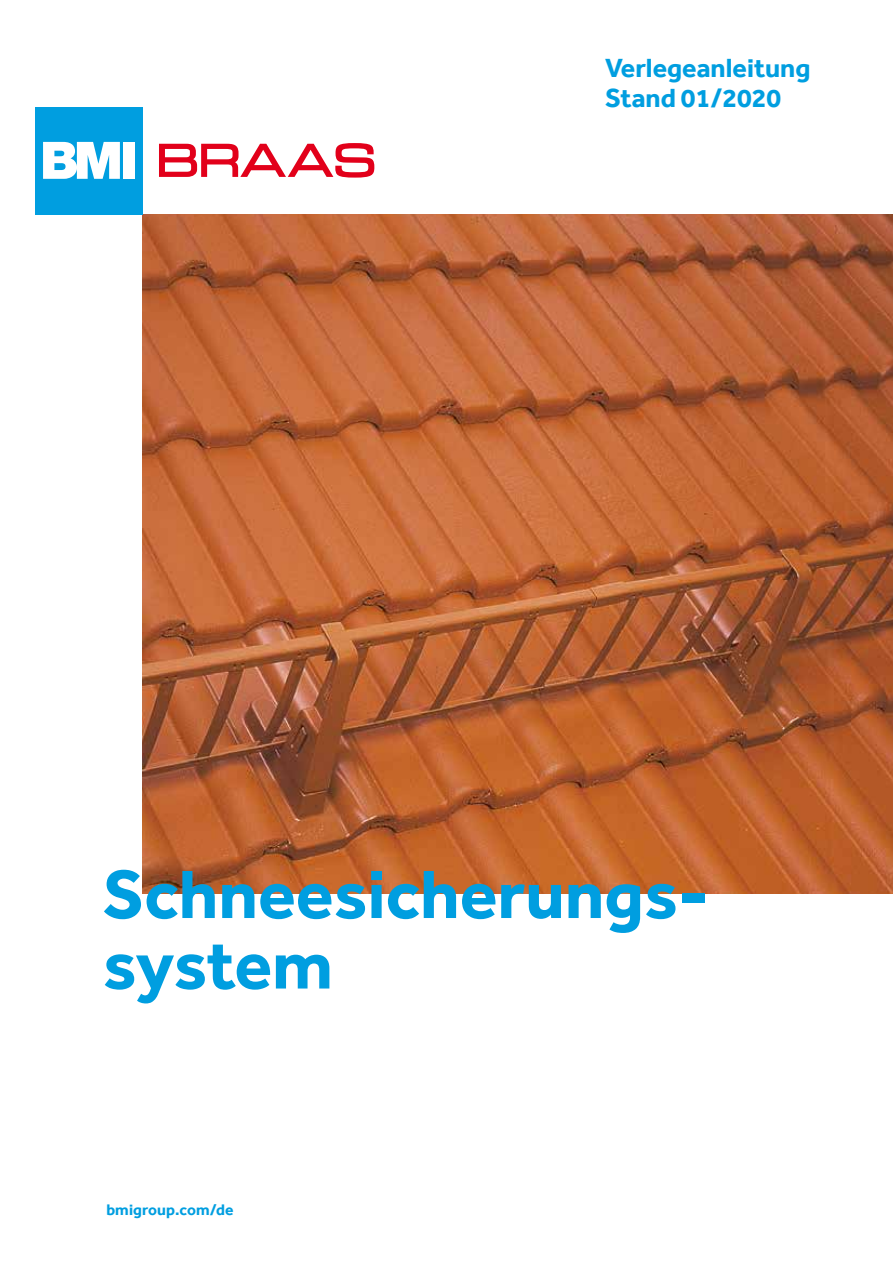
<style>
.page{position:relative;width:893px;height:1263px;background:#fff}
.page>*{position:absolute;margin:0;border:0;box-sizing:border-box;transform-origin:0 0}
.t1{font:700 70.5px/70.5px "Effra";color:#009ee0}
.t2{font:700 27px/30px "Effra";color:#009ee0}
.t3{font:700 15.75px "Effra";letter-spacing:.005em;color:#009ee0}
</style>
<div class="page">
<img style="left:143px;top:214px;width:750px;height:679px">
<svg style="left:159px;top:143px;width:215px;height:35px"></svg>
<div style="left:36px;top:107px;width:107px;height:107px;background:#009ee0"></div>
<svg style="left:43px;top:142px;width:77px;height:37px;background:#d0edf9"></svg>
<div style="left:123px;top:142px;width:12px;height:37px;background:#fff"></div>
<p class="t2" style="left:605px;top:53px;width:207px">Verlegeanleitung<br>Stand 01/2020</p>
<h1 class="t1" style="left:103px;top:858px;width:608px">Schneesicherungs&shy;system</h1>
<p class="t3" style="left:106px;top:1200px;width:129px">bmigroup.com/de</p>
</div>
